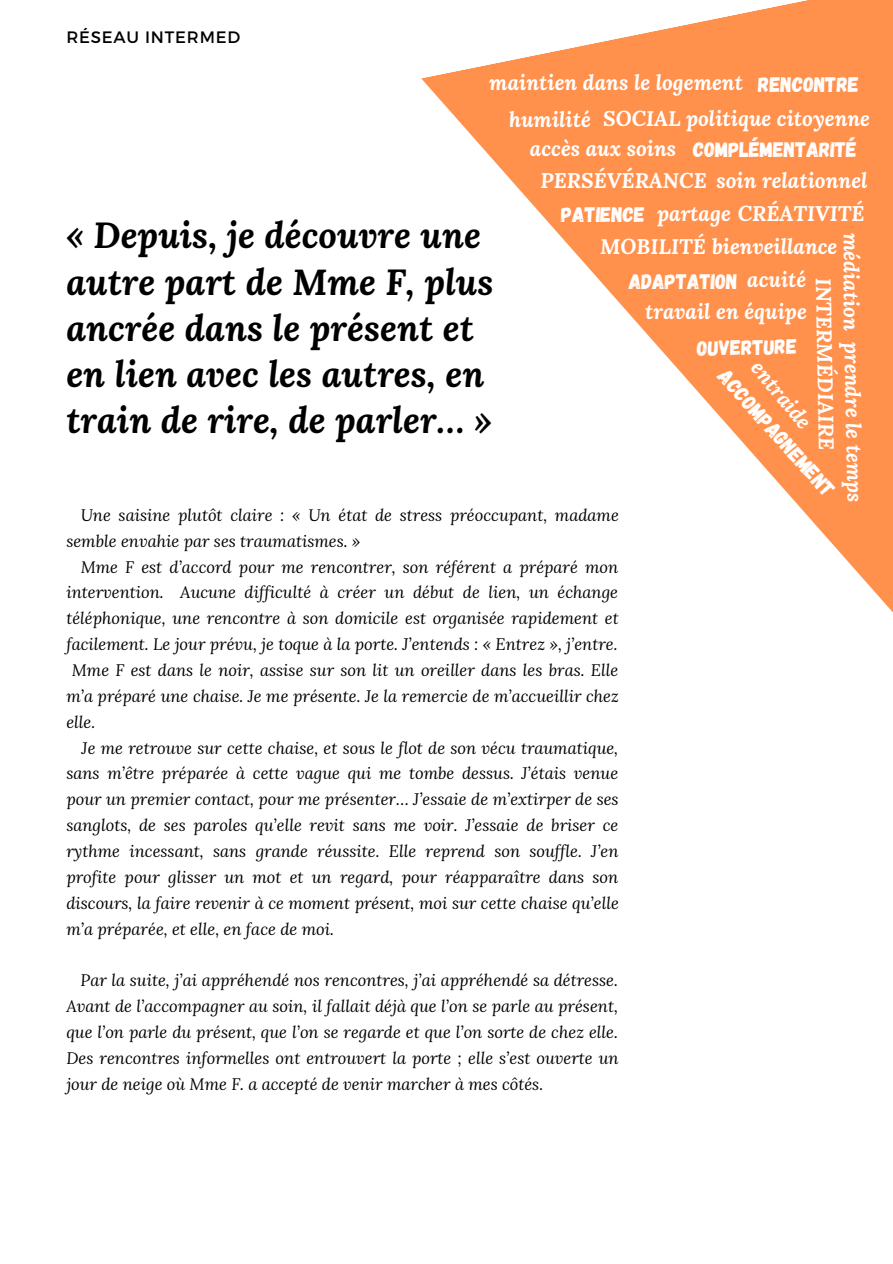
<style>
.page{position:relative;width:893px;height:1264px;background:#fff}
.page>*{position:absolute;margin:0;border:0;box-sizing:border-box;transform-origin:0 0}
.t1{font:italic 700 36px/46px "Lora";color:#000}
.t2{font:italic 700 21px "Lora";color:#fff}
.t3{font:21px "Gagalin";color:#fff}
.t4{font:italic 16.5px/25.8px "Lora";color:#000;text-align:justify}
.t5{font:16.5px "Montserrat";letter-spacing:.05em;color:#000}
</style>
<div class="page">
<svg style="left:421px;top:0;width:471px;height:612px;fill:#ff914d"></svg>
<p class="t5" style="left:66px;top:27px;width:175px">RÉSEAU INTERMED</p>
<p class="t2" style="left:489px;top:69px;width:255px">maintien dans le logement</p>
<p class="t3" style="left:758px;top:70px;width:102px">RENCONTRE</p>
<p class="t2" style="left:603px;top:105px;width:268px">SOCIAL politique citoyenne</p>
<p class="t2" style="left:530px;top:134px;width:148px">accès aux soins</p>
<p class="t2" style="left:509px;top:105px;width:83px">humilité</p>
<p class="t3" style="left:693px;top:136px;width:165px">COMPLÉMENTARITÉ</p>
<p class="t1" style="left:66px;top:212px;width:428px">« Depuis, je découvre une autre part de Mme F, plus ancrée dans le présent et en lien avec les autres, en train de rire, de parler… »</p>
<p class="t2" style="left:540px;top:167px;width:168px">PERSÉVÉRANCE</p>
<p class="t2" style="left:716px;top:167px;width:153px">soin relationnel</p>
<p class="t2" style="left:657px;top:199px;width:209px">partage CRÉATIVITÉ</p>
<p class="t3" style="left:561px;top:201px;width:85px">PATIENCE</p>
<p class="t2" style="left:865px;top:233px;width:99px;rotate:90deg">médiation</p>
<p class="t2" style="left:600px;top:232px;width:239px">MOBILITÉ bienveillance</p>
<p class="t3" style="left:628px;top:267px;width:110px">ADAPTATION</p>
<p class="t2" style="left:747px;top:266px;width:61px">acuité</p>
<p class="t2" style="left:837px;top:278px;width:173px;rotate:89deg">INTERMÉDIAIRE</p>
<p class="t2" style="left:645px;top:297px;width:163px">travail en équipe</p>
<p class="t3" style="left:696px;top:334px;width:101px;rotate:-1deg">OUVERTURE</p>
<p class="t3" style="left:732px;top:363px;width:164px;rotate:48deg">ACCOMPAGNEMENT</p>
<p class="t2" style="left:866px;top:341px;width:162px;rotate:89deg">prendre le temps</p>
<p class="t2" style="left:766px;top:354px;width:82px;rotate:50deg">entraide</p>
<p class="t4" style="left:66px;top:501px;width:554px;text-indent:14px">Une saisine plutôt claire : « Un état de stress préoccupant, madame semble envahie par ses traumatismes. »</p>
<p class="t4" style="left:66px;top:553px;width:554px;text-indent:14px">Mme F est d’accord pour me rencontrer, son référent a préparé mon intervention. Aucune difficulté à créer un début de lien, un échange téléphonique, une rencontre à son domicile est organisée rapidement et facilement. Le jour prévu, je toque à la porte. J’entends : « Entrez », j’entre.</p>
<p class="t4" style="left:66px;top:657px;width:554px;text-indent:5px">Mme F est dans le noir, assise sur son lit un oreiller dans les bras. Elle m’a préparé une chaise. Je me présente. Je la remercie de m’accueillir chez elle.</p>
<p class="t4" style="left:66px;top:734px;width:554px;text-indent:15px">Je me retrouve sur cette chaise, et sous le flot de son vécu traumatique, sans m’être préparée à cette vague qui me tombe dessus. J’étais venue pour un premier contact, pour me présenter… J’essaie de m’extirper de ses sanglots, de ses paroles qu’elle revit sans me voir. J’essaie de briser ce rythme incessant, sans grande réussite. Elle reprend son souffle. J’en profite pour glisser un mot et un regard, pour réapparaître dans son discours, la faire revenir à ce moment présent, moi sur cette chaise qu’elle m’a préparée, et elle, en face de moi.</p>
<p class="t4" style="left:66px;top:967px;width:554px;text-indent:14px">Par la suite, j’ai appréhendé nos rencontres, j’ai appréhendé sa détresse.<br>Avant de l’accompagner au soin, il fallait déjà que l’on se parle au présent, que l’on parle du présent, que l’on se regarde et que l’on sorte de chez elle.<br>Des rencontres informelles ont entrouvert la porte ; elle s’est ouverte un jour de neige où Mme F. a accepté de venir marcher à mes côtés.</p>
</div>
